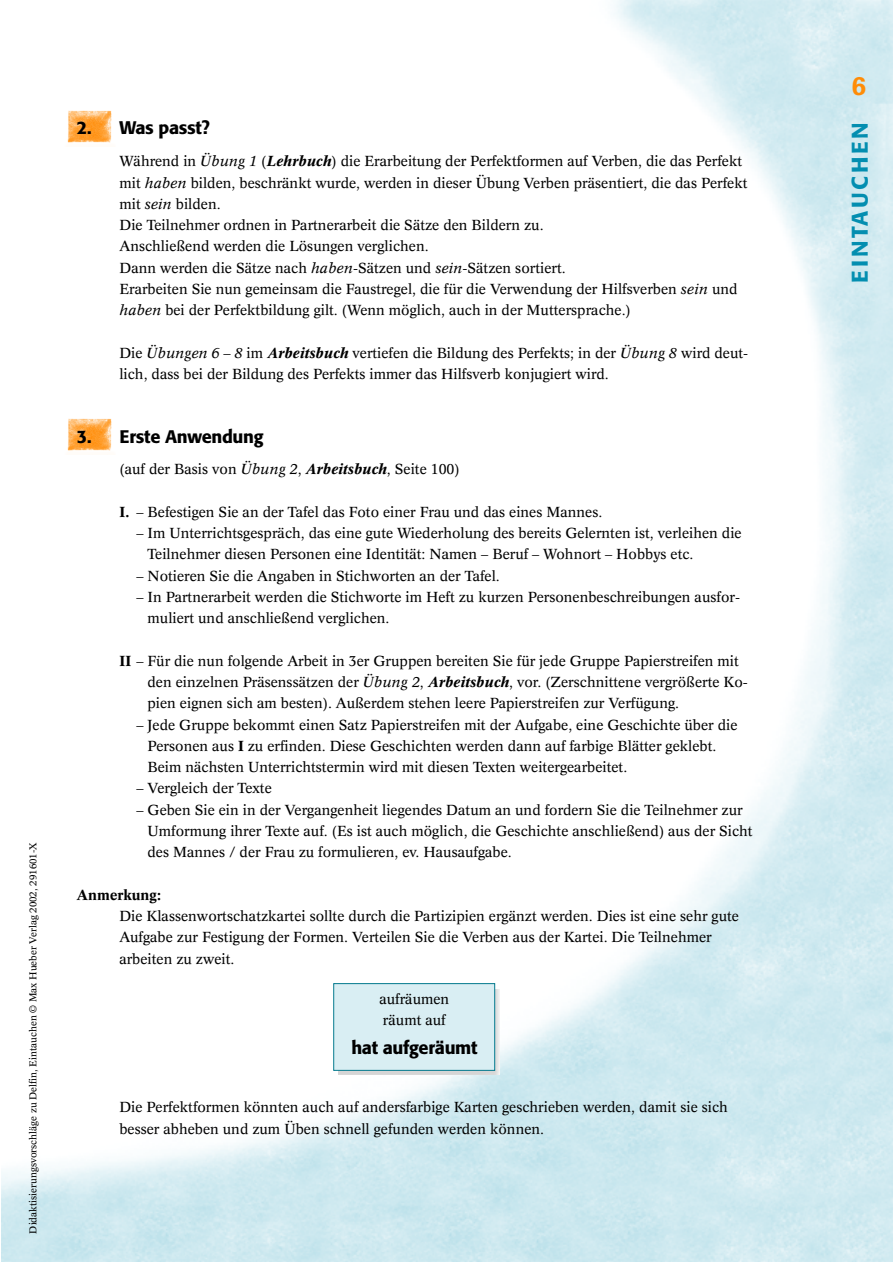
<style>
.page{position:relative;width:893px;height:1262px;background:#fff}
.page>*{position:absolute;margin:0;border:0;box-sizing:border-box;transform-origin:0 0}
.t1{font:700 25.5px "Univers";color:#ff8c07}
.t2{font:500 22.5px "Formata BQ";letter-spacing:.115em;color:#038eb0}
.t3{font:500 18px "Formata BQ";letter-spacing:-.015em;color:#000}
.t4{font:14.25px/21.3px "Concorde";color:#000}
.t5{font:700 14.25px "Concorde";color:#000}
.t6{font:9.75px "Concorde";color:#000}
.s1{font-style:italic}
.s2{font-weight:700;font-style:italic}
.s3{font-weight:700}
</style>
<div class="page">
<img style="left:2px;top:0;width:890px;height:1261px">
<div style="left:64px;top:106px;width:55px;height:56px;background:#fff"></div>
<img style="left:67px;top:110px;width:45px;height:33px">
<div style="left:64px;top:412px;width:55px;height:55px;background:#fff"></div>
<img style="left:67px;top:418px;width:45px;height:33px">
<img style="left:338px;top:989px;width:161px;height:85px">
<div style="left:334px;top:983px;width:160px;height:87px;background:#d9eef3"></div>
<div style="left:333px;top:983px;width:162px;height:87px;border:1px solid #047a8e"></div>
<p class="t6" style="left:29px;top:1233px;width:392px;rotate:-90deg">Didaktisierungsvorschläge zu Delfin, Eintauchen © Max Hueber Verlag 2002, 291601-X</p>
<p class="t3" style="left:77px;top:121px;width:135px">2. Was passt?</p>
<p class="t4" style="left:119px;top:152px;width:629px">Während in <span class="s1">Übung 1</span> (<span class="s2">Lehrbuch</span>) die Erarbeitung der Perfektformen auf Verben, die das Perfekt mit <span class="s1">haben</span> bilden, beschränkt wurde, werden in dieser Übung Verben präsentiert, die das Perfekt mit <span class="s1">sein</span> bilden.<br>Die Teilnehmer ordnen in Partnerarbeit die Sätze den Bildern zu.<br>Anschließend werden die Lösungen verglichen.<br>Dann werden die Sätze nach <span class="s1">haben</span>-Sätzen und <span class="s1">sein</span>-Sätzen sortiert.<br>Erarbeiten Sie nun gemeinsam die Faustregel, die für die Verwendung der Hilfsverben <span class="s1">sein</span> und <span class="s1">haben</span> bei der Perfektbildung gilt. (Wenn möglich, auch in der Muttersprache.)</p>
<p class="t4" style="left:119px;top:343px;width:630px">Die <span class="s1">Übungen 6 – 8</span> im <span class="s2">Arbeitsbuch</span> vertiefen die Bildung des Perfekts; in der <span class="s1">Übung 8</span> wird deut&shy;lich, dass bei der Bildung des Perfekts immer das Hilfsverb konjugiert wird.</p>
<p class="t3" style="left:77px;top:429px;width:188px">3. Erste Anwendung</p>
<p class="t4" style="left:119px;top:460px;width:342px">(auf der Basis von <span class="s1">Übung 2</span>, <span class="s2">Arbeitsbuch</span>, Seite 100)</p>
<p class="t4" style="left:119px;top:502px;width:484px"><span class="s3">I.</span> – Befestigen Sie an der Tafel das Foto einer Frau und das eines Mannes.</p>
<p class="t4" style="left:147px;top:524px;width:595px;text-indent:-11px">– Im Unterrichtsgespräch, das eine gute Wiederholung des bereits Gelernten ist, verleihen die<br>Teilnehmer diesen Personen eine Identität: Namen – Beruf – Wohnort – Hobbys etc.</p>
<p class="t4" style="left:136px;top:566px;width:365px">– Notieren Sie die Angaben in Stichworten an der Tafel.</p>
<p class="t4" style="left:147px;top:587px;width:594px;text-indent:-11px">– In Partnerarbeit werden die Stichworte im Heft zu kurzen Personenbeschreibungen ausfor&shy;muliert und anschließend verglichen.</p>
<p class="t4" style="left:147px;top:651px;width:601px;text-indent:-28px"><span class="s3">II</span> – Für die nun folgende Arbeit in 3er Gruppen bereiten Sie für jede Gruppe Papierstreifen mit den einzelnen Präsenssätzen der <span class="s1">Übung 2</span>, <span class="s2">Arbeitsbuch</span>, vor. (Zerschnittene vergrößerte Ko&shy;pien eignen sich am besten). Außerdem stehen leere Papierstreifen zur Verfügung.</p>
<p class="t4" style="left:147px;top:715px;width:591px;text-indent:-11px">– Jede Gruppe bekommt einen Satz Papierstreifen mit der Aufgabe, eine Geschichte über die<br>Personen aus <span class="s3">I</span> zu erfinden. Diese Geschichten werden dann auf farbige Blätter geklebt.<br>Beim nächsten Unterrichtstermin wird mit diesen Texten weitergearbeitet.</p>
<p class="t4" style="left:136px;top:779px;width:137px">– Vergleich der Texte</p>
<p class="t4" style="left:147px;top:800px;width:606px;text-indent:-11px">– Geben Sie ein in der Vergangenheit liegendes Datum an und fordern Sie die Teilnehmer zur<br>Umformung ihrer Texte auf. (Es ist auch möglich, die Geschichte anschließend) aus der Sicht des Mannes / der Frau zu formulieren, ev. Hausaufgabe.</p>
<p class="t5" style="left:77px;top:888px;width:85px">Anmerkung:</p>
<p class="t4" style="left:119px;top:906px;width:621px">Die Klassenwortschatzkartei sollte durch die Partizipien ergänzt werden. Dies ist eine sehr gute<br>Aufgabe zur Festigung der Formen. Verteilen Sie die Verben aus der Kartei. Die Teilnehmer arbeiten zu zweit.</p>
<p class="t4" style="left:379px;top:989px;width:71px">aufräumen räumt auf</p>
<p class="t3" style="left:351px;top:1040px;width:128px">hat aufgeräumt</p>
<p class="t4" style="left:119px;top:1098px;width:610px">Die Perfektformen könnten auch auf andersfarbige Karten geschrieben werden, damit sie sich besser abheben und zum Üben schnell gefunden werden können.</p>
<h1 class="t1" style="left:851px;top:77px;width:16px">6</h1>
<h2 class="t2" style="left:851px;top:283px;width:162px;rotate:-90deg">EINTAUCHEN</h2>
</div>
